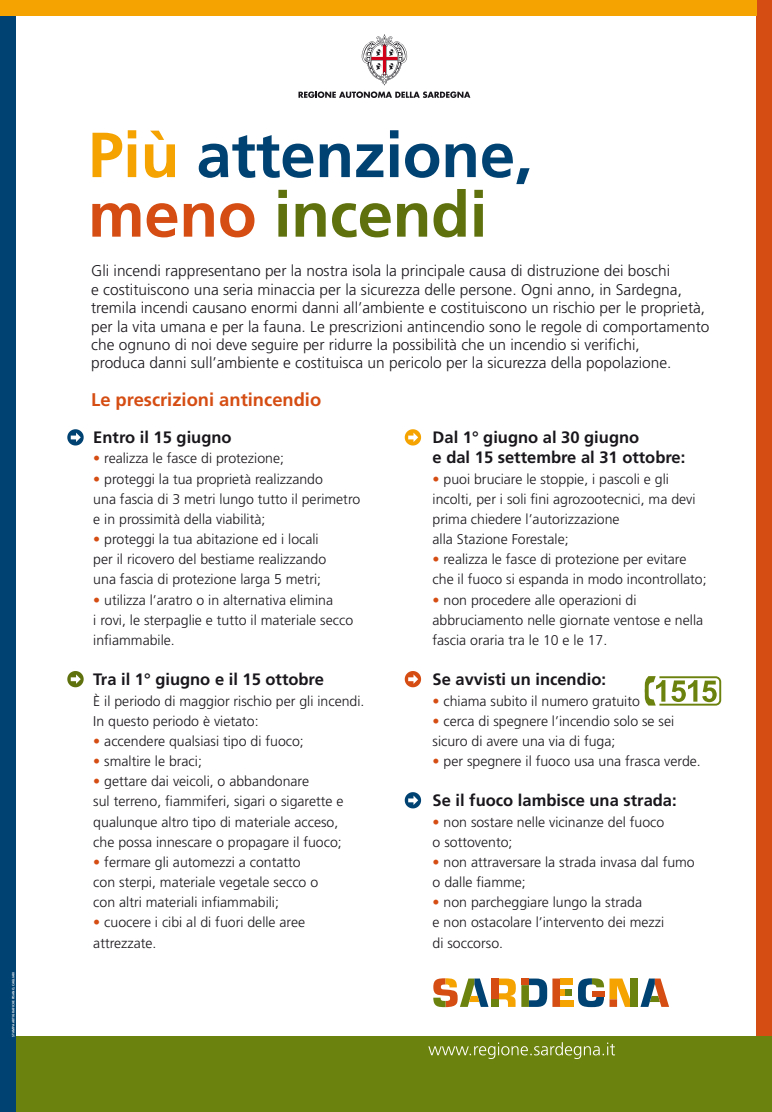
<style>
.page{position:relative;width:772px;height:1112px;background:#fff}
.page>*{position:absolute;margin:0;border:0;box-sizing:border-box;transform-origin:0 0}
.t1{font:700 63.52px/59.5px "Frutiger";letter-spacing:-.005em;color:#004272}
.t2{font:700 18.32px "Frutiger";color:#d54d13}
.t3{font:700 16.48px/20.2px "Frutiger";color:#1a171c}
.t4{font:300 15.48px/18.4px "Frutiger";color:#1a171c}
.t5{font:300 14.08px/20.2px "Frutiger";color:#1a171c}
.t6{font:700 3.2px "Frutiger";color:#fff}
.s1{color:#f4a300}
.s2{color:#d54d13}
.s3{color:#5e710d}
</style>
<div class="page">
<svg style="left:67px;top:429px;width:17px;height:16px"></svg>
<svg style="left:404px;top:429px;width:17px;height:16px"></svg>
<svg style="left:67px;top:671px;width:17px;height:16px"></svg>
<svg style="left:404px;top:671px;width:17px;height:16px"></svg>
<svg style="left:404px;top:792px;width:17px;height:16px"></svg>
<svg style="left:644px;top:676px;width:76px;height:29px"></svg>
<div style="left:755px;top:0;width:16px;height:1090px;background:#d54d13"></div>
<div style="left:0;top:1036px;width:771px;height:75px;background:#6c820e"></div>
<svg style="left:428px;top:1042px;width:186px;height:16px"></svg>
<div style="left:0;top:0;width:16px;height:1111px;background:#004272"></div>
<div style="left:0;top:0;width:756px;height:16px;background:#f4a300"></div>
<div style="left:559px;top:1000px;width:13px;height:6px;background:#f4a300"></div>
<div style="left:559px;top:978px;width:13px;height:6px;background:#f4a300"></div>
<svg style="left:640px;top:978px;width:28px;height:28px"></svg>
<svg style="left:433px;top:978px;width:55px;height:28px"></svg>
<svg style="left:521px;top:978px;width:50px;height:28px"></svg>
<svg style="left:578px;top:978px;width:25px;height:28px"></svg>
<svg style="left:609px;top:978px;width:21px;height:28px"></svg>
<div style="left:630px;top:978px;width:7px;height:28px;background:#6c820e"></div>
<div style="left:491px;top:978px;width:7px;height:21px;background:#d54d13"></div>
<div style="left:491px;top:999px;width:7px;height:7px;background:#6c820e"></div>
<svg style="left:498px;top:978px;width:17px;height:28px"></svg>
<div style="left:591px;top:990px;width:12px;height:6px;background:#d54d13"></div>
<svg style="left:298px;top:91px;width:172px;height:7px"></svg>
<svg style="left:361px;top:34px;width:47px;height:51px"></svg>
<p class="t6" style="left:11px;top:1036px;width:66px;rotate:-90deg">STAMPA ARTI GRAFICHE PISANO, CAGLIARI</p>
<h1 class="t1" style="left:88px;top:125px;width:445px"><span class="s1">Più</span> attenzione, <span class="s2">meno</span> <span class="s3">incendi</span></h1>
<p class="t4" style="left:91px;top:262px;width:619px">Gli incendi rappresentano per la nostra isola la principale causa di distruzione dei boschi<br>e costituiscono una seria minaccia per la sicurezza delle persone. Ogni anno, in Sardegna, tremila incendi causano enormi danni all’ambiente e costituiscono un rischio per le proprietà, per la vita umana e per la fauna. Le prescrizioni antincendio sono le regole di comportamento che ognuno di noi deve seguire per ridurre la possibilità che un incendio si verifichi,<br>produca danni sull’ambiente e costituisca un pericolo per la sicurezza della popolazione.</p>
<h2 class="t2" style="left:91px;top:389px;width:231px">Le prescrizioni antincendio</h2>
<p class="t3" style="left:93px;top:427px;width:140px">Entro il 15 giugno</p>
<p class="t5" style="left:93px;top:448px;width:192px"><span class="s2">•</span> realizza le fasce di protezione;</p>
<p class="t5" style="left:93px;top:468px;width:268px"><span class="s2">•</span> proteggi la tua proprietà realizzando<br>una fascia di 3 metri lungo tutto il perimetro e in prossimità della viabilità;</p>
<p class="t5" style="left:93px;top:529px;width:234px"><span class="s2">•</span> proteggi la tua abitazione ed i locali per il ricovero del bestiame realizzando una fascia di protezione larga 5 metri;</p>
<p class="t5" style="left:93px;top:589px;width:261px"><span class="s2">•</span> utilizza l’aratro o in alternativa elimina<br>i rovi, le sterpaglie e tutto il materiale secco infiammabile.</p>
<p class="t3" style="left:93px;top:669px;width:232px">Tra il 1° giugno e il 15 ottobre</p>
<p class="t5" style="left:93px;top:690px;width:272px">È il periodo di maggior rischio per gli incendi.<br>In questo periodo è vietato:</p>
<p class="t5" style="left:93px;top:730px;width:212px"><span class="s2">•</span> accendere qualsiasi tipo di fuoco;</p>
<p class="t5" style="left:93px;top:751px;width:110px"><span class="s2">•</span> smaltire le braci;</p>
<p class="t5" style="left:93px;top:771px;width:251px"><span class="s2">•</span> gettare dai veicoli, o abbandonare<br>sul terreno, fiammiferi, sigari o sigarette e qualunque altro tipo di materiale acceso, che possa innescare o propagare il fuoco;</p>
<p class="t5" style="left:93px;top:851px;width:226px"><span class="s2">•</span> fermare gli automezzi a contatto con sterpi, materiale vegetale secco o con altri materiali infiammabili;</p>
<p class="t5" style="left:93px;top:912px;width:213px"><span class="s2">•</span> cuocere i cibi al di fuori delle aree attrezzate.</p>
<p class="t3" style="left:432px;top:427px;width:254px">Dal 1° giugno al 30 giugno<br>e dal 15 settembre al 31 ottobre:</p>
<p class="t5" style="left:432px;top:468px;width:264px"><span class="s2">•</span> puoi bruciare le stoppie, i pascoli e gli incolti, per i soli fini agrozootecnici, ma devi prima chiedere l’autorizzazione<br>alla Stazione Forestale;</p>
<p class="t5" style="left:432px;top:549px;width:275px"><span class="s2">•</span> realizza le fasce di protezione per evitare che il fuoco si espanda in modo incontrollato;</p>
<p class="t5" style="left:432px;top:589px;width:272px"><span class="s2">•</span> non procedere alle operazioni di abbruciamento nelle giornate ventose e nella fascia oraria tra le 10 e le 17.</p>
<p class="t3" style="left:432px;top:669px;width:175px">Se avvisti un incendio:</p>
<p class="t5" style="left:432px;top:690px;width:209px"><span class="s2">•</span> chiama subito il numero gratuito</p>
<p class="t5" style="left:432px;top:710px;width:243px"><span class="s2">•</span> cerca di spegnere l’incendio solo se sei sicuro di avere una via di fuga;</p>
<p class="t5" style="left:432px;top:751px;width:269px"><span class="s2">•</span> per spegnere il fuoco usa una frasca verde.</p>
<p class="t3" style="left:432px;top:790px;width:245px">Se il fuoco lambisce una strada:</p>
<p class="t5" style="left:432px;top:811px;width:233px"><span class="s2">•</span> non sostare nelle vicinanze del fuoco o sottovento;</p>
<p class="t5" style="left:432px;top:851px;width:263px"><span class="s2">•</span> non attraversare la strada invasa dal fumo o dalle fiamme;</p>
<p class="t5" style="left:432px;top:892px;width:233px"><span class="s2">•</span> non parcheggiare lungo la strada<br>e non ostacolare l’intervento dei mezzi di soccorso.</p>
</div>
